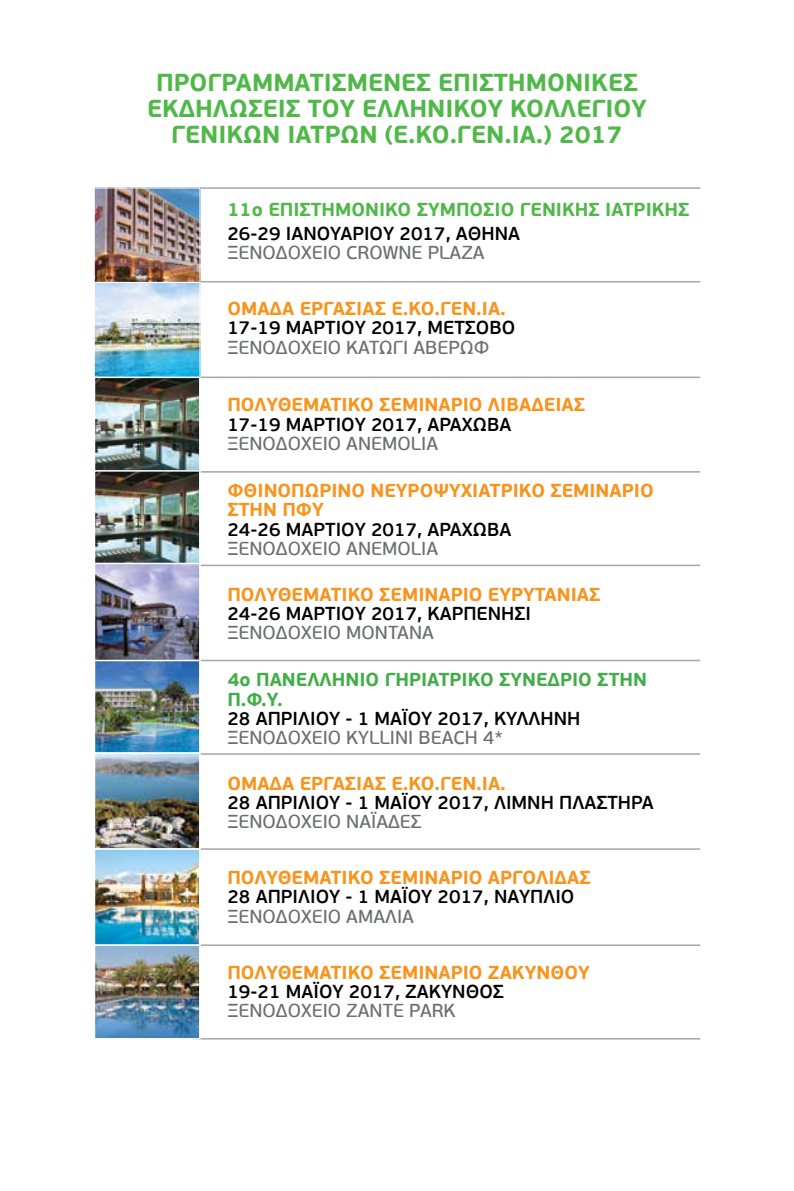
<style>
.page{position:relative;width:794px;height:1191px;background:#fff}
.page>*{position:absolute;margin:0;border:0;box-sizing:border-box;transform-origin:0 0}
.t1{font:700 24.5px/26.2px "PF Beau Sans Pro";color:#50b848;text-align:center}
.t2{font:600 18.72px "PF Beau Sans Pro";color:#000}
.t3{font:700 18.72px/19.2px "PF Beau Sans Pro";color:#f7941e}
.t4{font:18.72px "PF Beau Sans Pro Bbook";color:#6d6e71}
.t5{font:700 18.72px/19.2px "PF Beau Sans Pro";color:#41ad49}
.t6{font:700 18.72px "PF Beau Sans Pro";color:#50b848}
</style>
<div class="page">
<hr style="left:193px;top:376px;width:507px;height:2px;background:#a7a9ac">
<hr style="left:201px;top:281px;width:499px;height:1px;background:#a7a9ac">
<hr style="left:201px;top:187px;width:499px;height:2px;background:#a7a9ac">
<hr style="left:193px;top:471px;width:507px;height:1px;background:#a7a9ac">
<hr style="left:193px;top:564px;width:507px;height:2px;background:#a7a9ac">
<hr style="left:193px;top:659px;width:507px;height:2px;background:#a7a9ac">
<hr style="left:193px;top:753px;width:507px;height:2px;background:#a7a9ac">
<hr style="left:193px;top:848px;width:507px;height:2px;background:#a7a9ac">
<hr style="left:193px;top:944px;width:507px;height:2px;background:#a7a9ac">
<hr style="left:193px;top:1038px;width:507px;height:1px;background:#a7a9ac">
<img style="left:97px;top:662px;width:101px;height:89px">
<div style="left:94px;top:659px;width:107px;height:95px;border:2px solid #fff"></div>
<img style="left:97px;top:755px;width:101px;height:92px">
<div style="left:94px;top:752px;width:107px;height:98px;border:2px solid #fff"></div>
<img style="left:97px;top:851px;width:101px;height:92px">
<div style="left:94px;top:848px;width:107px;height:98px;border:2px solid #fff"></div>
<img style="left:97px;top:947px;width:101px;height:89px">
<div style="left:94px;top:944px;width:107px;height:95px;border:2px solid #fff"></div>
<img style="left:96px;top:189px;width:103px;height:92px">
<div style="left:94px;top:187px;width:107px;height:96px;border:1px solid #fff"></div>
<img style="left:96px;top:284px;width:103px;height:92px">
<div style="left:94px;top:282px;width:107px;height:96px;border:1px solid #fff"></div>
<img style="left:97px;top:379px;width:101px;height:90px">
<div style="left:94px;top:376px;width:107px;height:96px;border:2px solid #fff"></div>
<img style="left:97px;top:473px;width:101px;height:90px">
<div style="left:94px;top:470px;width:107px;height:96px;border:2px solid #fff"></div>
<img style="left:97px;top:566px;width:101px;height:92px">
<div style="left:94px;top:563px;width:107px;height:98px;border:2px solid #fff"></div>
<h1 class="t1" style="left:147px;top:69px;width:501px">ΠΡΟΓΡΑΜΜΑΤΙΣΜΕΝΕΣ ΕΠΙΣΤΗΜΟΝΙΚΕΣ<br>ΕΚΔΗΛΩΣΕΙΣ ΤΟΥ ΕΛΛΗΝΙΚΟΥ ΚΟΛΛΕΓΙΟΥ<br>ΓΕΝΙΚΩΝ ΙΑΤΡΩΝ (Ε.ΚΟ.ΓΕΝ.ΙΑ.) 2017</h1>
<p class="t6" style="left:227px;top:198px;width:464px">11ο ΕΠΙΣΤΗΜΟΝΙΚΟ ΣΥΜΠΟΣΙΟ ΓΕΝΙΚΗΣ ΙΑΤΡΙΚΗΣ</p>
<p class="t2" style="left:227px;top:222px;width:294px">26-29 ΙΑΝΟΥΑΡΙΟΥ 2017, ΑΘΗΝΑ</p>
<p class="t4" style="left:227px;top:242px;width:259px">ΞΕΝΟΔΟΧΕΙΟ CROWNE PLAZA</p>
<p class="t3" style="left:227px;top:299px;width:280px">ΟΜΑΔΑ ΕΡΓΑΣΙΑΣ Ε.ΚΟ.ΓΕΝ.ΙΑ.</p>
<p class="t2" style="left:227px;top:317px;width:289px">17-19 ΜΑΡΤΙΟΥ 2017, ΜΕΤΣΟΒΟ</p>
<p class="t4" style="left:227px;top:336px;width:264px">ΞΕΝΟΔΟΧΕΙΟ ΚΑΤΩΓΙ ΑΒΕΡΩΦ</p>
<p class="t3" style="left:227px;top:396px;width:359px">ΠΟΛΥΘΕΜΑΤΙΚΟ ΣΕΜΙΝΑΡΙΟ ΛΙΒΑΔΕΙΑΣ</p>
<p class="t2" style="left:227px;top:413px;width:286px">17-19 ΜΑΡΤΙΟΥ 2017, ΑΡΑΧΩΒΑ</p>
<p class="t4" style="left:227px;top:432px;width:212px">ΞΕΝΟΔΟΧΕΙΟ ANEMOLIA</p>
<p class="t3" style="left:227px;top:481px;width:428px">ΦΘΙΝΟΠΩΡΙΝΟ ΝΕΥΡΟΨΥΧΙΑΤΡΙΚΟ ΣΕΜΙΝΑΡΙΟ<br>ΣΤΗΝ ΠΦΥ</p>
<p class="t2" style="left:227px;top:518px;width:286px">24-26 ΜΑΡΤΙΟΥ 2017, ΑΡΑΧΩΒΑ</p>
<p class="t4" style="left:227px;top:537px;width:212px">ΞΕΝΟΔΟΧΕΙΟ ANEMOLIA</p>
<p class="t3" style="left:227px;top:585px;width:374px">ΠΟΛΥΘΕΜΑΤΙΚΟ ΣΕΜΙΝΑΡΙΟ EYΡΥΤΑΝΙΑΣ</p>
<p class="t2" style="left:227px;top:602px;width:305px">24-26 ΜΑΡΤΙΟΥ 2017, ΚΑΡΠΕΝΗΣΙ</p>
<p class="t4" style="left:227px;top:621px;width:208px">ΞΕΝΟΔΟΧΕΙΟ ΜΟΝΤΑΝΑ</p>
<p class="t5" style="left:227px;top:670px;width:421px">4ο ΠΑΝΕΛΛΗΝΙΟ ΓΗΡΙΑΤΡΙΚΟ ΣΥΝΕΔΡΙΟ ΣΤΗΝ<br>Π.Φ.Υ.</p>
<p class="t2" style="left:227px;top:707px;width:354px">28 ΑΠΡΙΛΙΟΥ - 1 MAΪΟΥ 2017, ΚΥΛΛΗΝΗ</p>
<p class="t4" style="left:227px;top:726px;width:277px">ΞΕΝΟΔΟΧΕΙΟ KYLLINI BEACH 4*</p>
<p class="t3" style="left:227px;top:774px;width:280px">ΟΜΑΔΑ ΕΡΓΑΣΙΑΣ Ε.ΚΟ.ΓΕΝ.ΙΑ.</p>
<p class="t2" style="left:227px;top:791px;width:428px">28 ΑΠΡΙΛΙΟΥ - 1 MAΪΟΥ 2017, ΛΙΜΝΗ ΠΛΑΣΤΗΡΑ</p>
<p class="t4" style="left:227px;top:810px;width:196px">ΞΕΝΟΔΟΧΕΙΟ ΝΑΪΑΔΕΣ</p>
<p class="t3" style="left:227px;top:868px;width:365px">ΠΟΛΥΘΕΜΑΤΙΚΟ ΣEMINAΡΙΟ ΑΡΓΟΛΙΔΑΣ</p>
<p class="t2" style="left:227px;top:885px;width:348px">28 ΑΠΡΙΛΙΟΥ - 1 MAΪΟΥ 2017, ΝΑΥΠΛΙΟ</p>
<p class="t4" style="left:227px;top:905px;width:188px">ΞΕΝΟΔΟΧΕΙΟ ΑΜΑΛΙΑ</p>
<p class="t3" style="left:227px;top:963px;width:364px">ΠΟΛΥΘΕΜΑΤΙΚΟ ΣEMINAΡΙΟ ΖΑΚΥΝΘΟΥ</p>
<p class="t2" style="left:227px;top:980px;width:278px">19-21 MAΪΟΥ 2017, ΖΑΚΥΝΘΟΣ</p>
<p class="t4" style="left:227px;top:999px;width:230px">ΞΕΝΟΔΟΧΕΙΟ ZANTE PARK</p>
</div>
